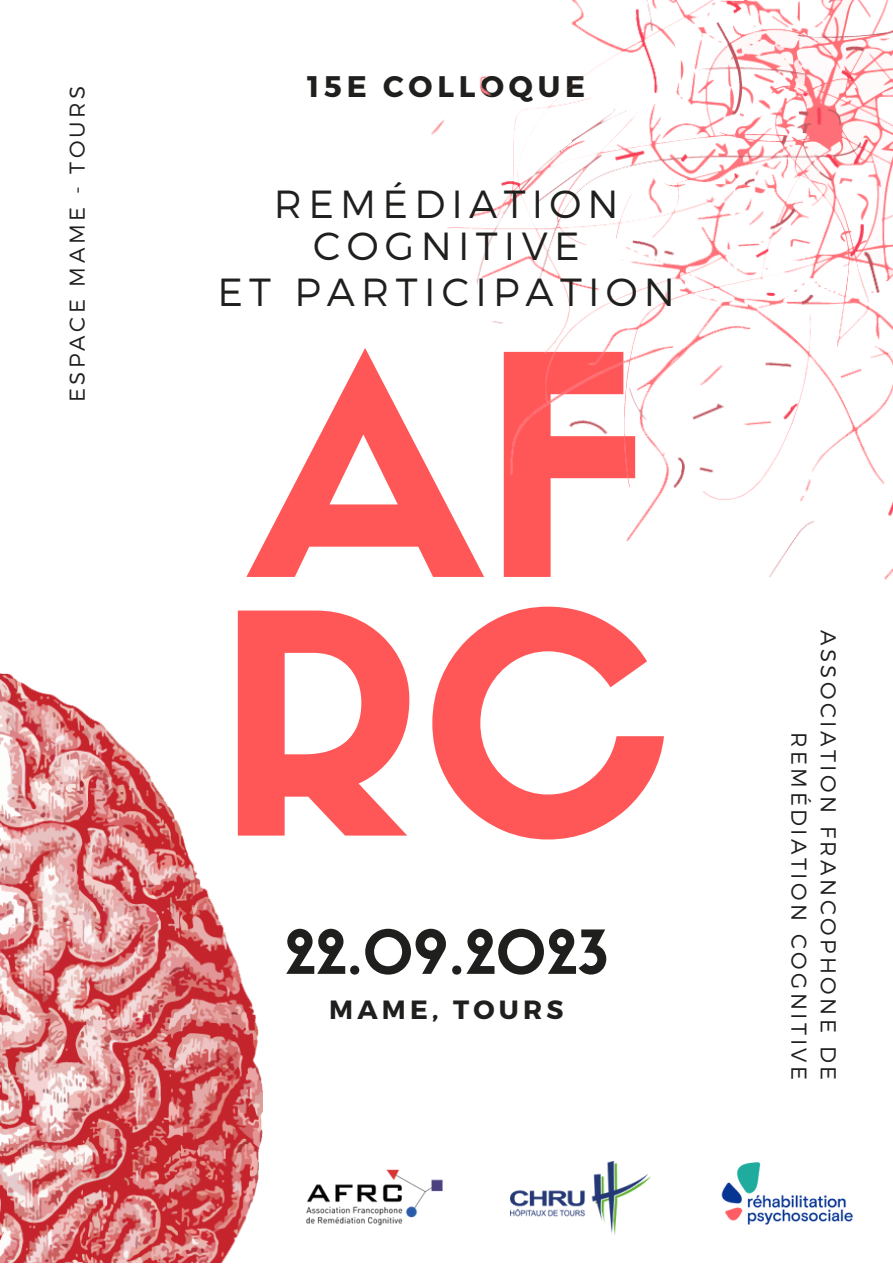
<style>
.page{position:relative;width:893px;height:1264px;background:#fff}
.page>*{position:absolute;margin:0;border:0;box-sizing:border-box;transform-origin:0 0}
.t1{font:301.8px/258.6px "Sifonn Basic";color:#ff5757}
.t2{font:59.4px "Sifonn Basic";color:#1f1f1d}
.t3{font:300 39.15px/41.5px "Montserrat";letter-spacing:.16em;color:#1f1f1d;text-align:center}
.t4{font:700 29.7px "Montserrat";letter-spacing:.16em;color:#1f1f1d}
.t5{font:700 26.4px "Montserrat";letter-spacing:.16em;color:#1f1f1d}
.t6{font:300 21.45px/29.2px "Montserrat";letter-spacing:.16em;color:#1f1f1d;text-align:right}
</style>
<div class="page">
<img style="left:0;top:673px;width:263px;height:589px">
<img style="left:306px;top:1169px;width:137px;height:57px">
<img style="left:431px;top:0;width:461px;height:580px">
<img style="left:510px;top:1161px;width:140px;height:73px">
<img style="left:721px;top:1162px;width:132px;height:63px">
<p class="t6" style="left:61px;top:402px;width:318px;rotate:-90deg">ESPACE MAME - TOURS</p>
<p class="t4" style="left:307px;top:67px;width:279px">15E COLLOQUE</p>
<p class="t3" style="left:274px;top:181px;width:346px">REMÉDIATION<br>COGNITIVE</p>
<p class="t3" style="left:217px;top:269px;width:459px">ET PARTICIPATION</p>
<p class="t1" style="left:216px;top:372px;width:461px">AF<br>RC</p>
<p class="t2" style="left:284px;top:929px;width:325px">22.09.2023</p>
<p class="t5" style="left:329px;top:992px;width:236px">MAME, TOURS</p>
<p class="t6" style="left:844px;top:630px;width:451px;rotate:90deg">ASSOCIATION FRANCOPHONE DE<br>REMÉDIATION COGNITIVE</p>
</div>
